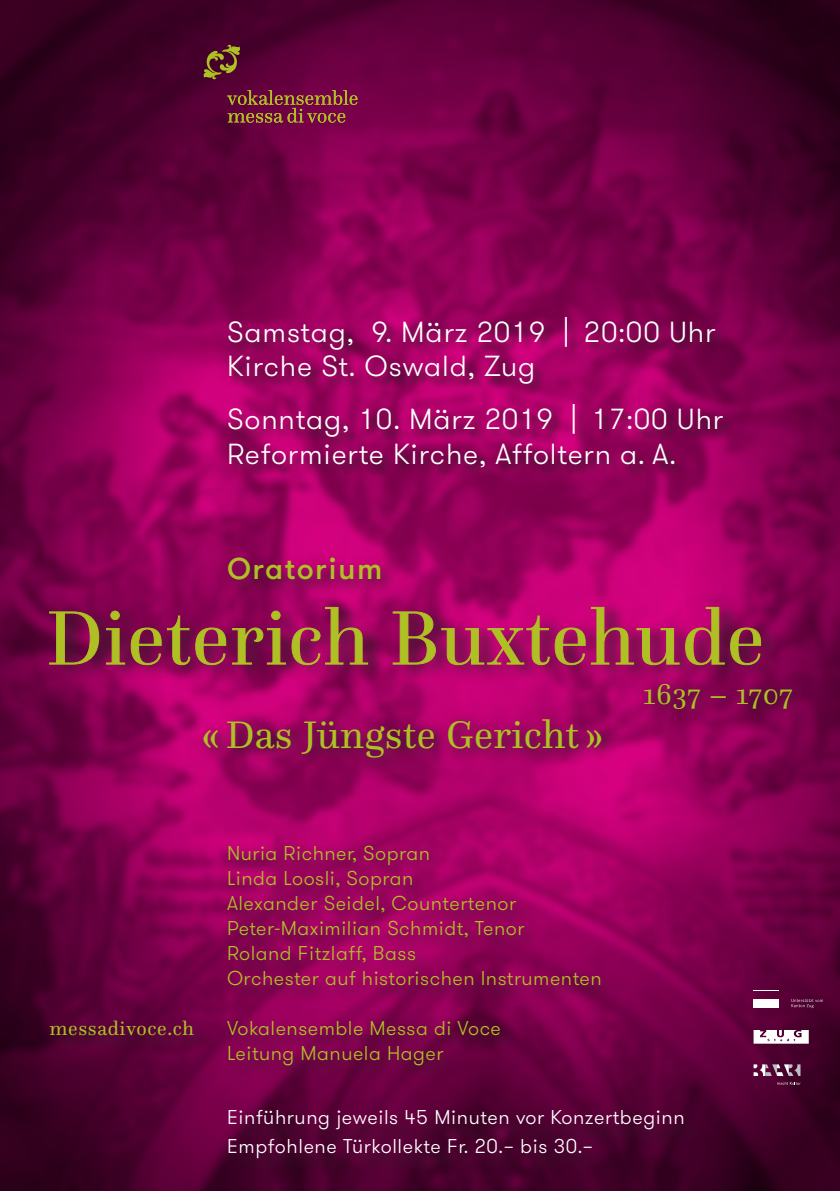
<style>
.page{position:relative;width:840px;height:1191px;background:#fff}
.page>*{position:absolute;margin:0;border:0;box-sizing:border-box;transform-origin:0 0}
.t1{font:79px "Questa Grande";letter-spacing:.025em;color:#afc025}
.t2{font:40px "Questa";letter-spacing:.01em;color:#afc025}
.t3{font:500 30px "GT Walsheim";letter-spacing:.05em;color:#afc025}
.t4{font:30px "Questa";letter-spacing:.01em;color:#afc025}
.t5{font:300 29px "GT Walsheim";letter-spacing:.03em;color:#fff}
.t6{font:300 20px/25px "GT Walsheim";letter-spacing:.025em;color:#afc025}
.t7{font:300 20px "GT Walsheim";letter-spacing:.03em;color:#fff}
.t8{font:20px "Questa";letter-spacing:.03em;color:#afc025}
</style>
<div class="page">
<img style="left:0;top:0;width:839px;height:1191px">
<div style="left:229px;top:1111px;width:477px;height:69px;background:#231f20;opacity:.75"></div>
<div style="left:224px;top:842px;width:395px;height:242px;background:#231f20;opacity:.75"></div>
<div style="left:48px;top:599px;width:734px;height:82px;background:#231f20;opacity:.75"></div>
<svg style="left:49px;top:606px;width:319px;height:59px;background:#84174a"></svg>
<svg style="left:392px;top:606px;width:369px;height:59px;background:#a4185c"></svg>
<div style="left:228px;top:317px;width:506px;height:162px;background:#231f20;opacity:.75"></div>
<div style="left:224px;top:553px;width:173px;height:43px;background:#231f20;opacity:.71"></div>
<svg style="left:227px;top:90px;width:130px;height:33px;background:#7e313b"></svg>
<div style="left:49px;top:1018px;width:162px;height:36px;background:#231f20;opacity:.75"></div>
<svg style="left:753px;top:1064px;width:47px;height:12px"></svg>
<svg style="left:776px;top:1082px;width:24px;height:2px"></svg>
<svg style="left:791px;top:999px;width:31px;height:9px"></svg>
<svg style="left:753px;top:990px;width:25px;height:1px"></svg>
<div style="left:753px;top:999px;width:25px;height:8px;background:#fff"></div>
<svg style="left:753px;top:1030px;width:55px;height:13px"></svg>
<svg style="left:198px;top:710px;width:419px;height:62px;background:#9c035e"></svg>
<svg style="left:639px;top:673px;width:168px;height:49px;background:#830250"></svg>
<svg style="left:203px;top:45px;width:37px;height:34px"></svg>
<p class="t5" style="left:227px;top:313px;width:489px">Samstag, 9. März 2019 | 20:00 Uhr</p>
<p class="t5" style="left:227px;top:348px;width:310px">Kirche St. Oswald, Zug</p>
<p class="t5" style="left:227px;top:400px;width:497px">Sonntag, 10. März 2019 | 17:00 Uhr</p>
<p class="t5" style="left:227px;top:435px;width:450px">Reformierte Kirche, Affoltern a. A.</p>
<p class="t3" style="left:227px;top:549px;width:157px">Oratorium</p>
<p class="t1" style="left:47px;top:590px;width:718px">Dieterich Buxtehude</p>
<p class="t2" style="left:202px;top:710px;width:402px">« Das Jüngste Gericht »</p>
<p class="t4" style="left:642px;top:675px;width:151px">1637 – 1707</p>
<p class="t8" style="left:50px;top:1016px;width:146px">messadivoce.ch</p>
<p class="t6" style="left:227px;top:841px;width:204px">Nuria Richner, Sopran</p>
<p class="t6" style="left:227px;top:866px;width:290px">Linda Loosli, Sopran<br>Alexander Seidel, Countertenor</p>
<p class="t6" style="left:227px;top:916px;width:299px">Peter-Maximilian Schmidt, Tenor</p>
<p class="t6" style="left:227px;top:941px;width:190px">Roland Fitzlaff, Bass</p>
<p class="t6" style="left:227px;top:966px;width:376px">Orchester auf historischen Instrumenten</p>
<p class="t6" style="left:227px;top:1016px;width:275px">Vokalensemble Messa di Voce</p>
<p class="t6" style="left:227px;top:1041px;width:218px">Leitung Manuela Hager</p>
<p class="t7" style="left:227px;top:1104px;width:459px">Einführung jeweils 45 Minuten vor Konzertbeginn</p>
<p class="t7" style="left:227px;top:1133px;width:367px">Empfohlene Türkollekte Fr. 20.– bis 30.–</p>
</div>
